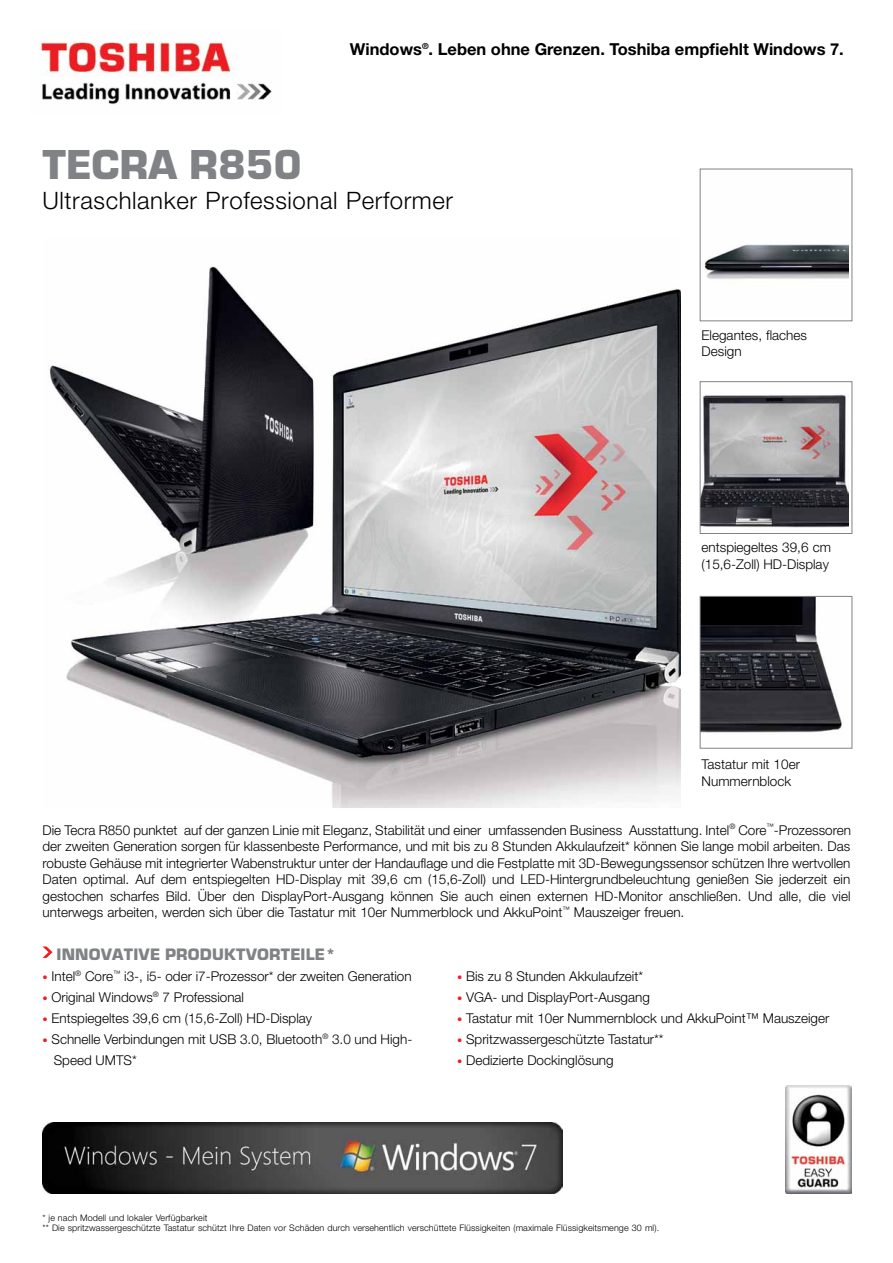
<style>
.page{position:relative;width:893px;height:1263px;background:#fff}
.page>*{position:absolute;margin:0;border:0;box-sizing:border-box;transform-origin:0 0}
.t1{font:900 43.5px "Eurostile";color:#808285}
.t2{font:300 24px "Helvetica Neue LT Pro";letter-spacing:.025em;color:#000}
.t3{font:900 17.25px "Eurostile";letter-spacing:.01em;color:#808285}
.t4{font:700 16.5px "Helvetica Neue LT Pro";color:#000}
.t5{font:300 13.5px/16.5px "Helvetica Neue LT Pro";color:#000}
.t6{font:300 9px/10.5px "Helvetica Neue LT Pro";letter-spacing:.01em;color:#000}
.s1{font-size:10.5px;color:#ed1d24}
</style>
<div class="page">
<img style="left:39px;top:41px;width:233px;height:64px">
<svg style="left:43px;top:946px;width:10px;height:12px"></svg>
<img style="left:48px;top:266px;width:632px;height:542px">
<img style="left:702px;top:244px;width:147px;height:35px">
<div style="left:700px;top:169px;width:152px;height:152px;border:1px solid #808285"></div>
<img style="left:702px;top:394px;width:147px;height:134px">
<div style="left:700px;top:381px;width:152px;height:153px;border:1px solid #808285"></div>
<img style="left:702px;top:598px;width:141px;height:135px">
<div style="left:700px;top:596px;width:152px;height:153px;border:1px solid #808285"></div>
<img style="left:43px;top:1123px;width:520px;height:70px">
<img style="left:785px;top:1086px;width:66px;height:107px">
<h1 class="t1" style="left:43px;top:141px;width:261px">TECRA R850</h1>
<p class="t4" style="left:350px;top:39px;width:495px">Windows<sup>®</sup>. Leben ohne Grenzen. Toshiba empfiehlt Windows 7.</p>
<h2 class="t2" style="left:43px;top:186px;width:412px">Ultraschlanker Professional Performer</h2>
<p class="t5" style="left:702px;top:326px;width:107px">Elegantes, flaches<br>Design</p>
<p class="t5" style="left:702px;top:539px;width:131px">entspiegeltes 39,6 cm (15,6-Zoll) HD-Display</p>
<p class="t5" style="left:702px;top:756px;width:100px">Tastatur mit 10er<br>Nummernblock</p>
<p class="t5" style="left:43px;top:821px;width:810px;text-align:justify">Die Tecra R850 punktet auf der ganzen Linie mit Eleganz, Stabilität und einer umfassenden Business Ausstattung. Intel<sup>®</sup> Core<sup>™</sup>-Prozessoren der zweiten Generation sorgen für klassenbeste Performance, und mit bis zu 8 Stunden Akkulaufzeit* können Sie lange mobil arbeiten. Das robuste Gehäuse mit integrierter Wabenstruktur unter der Handauflage und die Festplatte mit 3D-Bewegungssensor schützen Ihre wertvollen Daten optimal. Auf dem entspiegelten HD-Display mit 39,6 cm (15,6-Zoll) und LED-Hintergrundbeleuchtung genießen Sie jederzeit ein gestochen scharfes Bild. Über den DisplayPort-Ausgang können Sie auch einen externen HD-Monitor anschließen. Und alle, die viel unterwegs arbeiten, werden sich über die Tastatur mit 10er Nummerblock und AkkuPoint<sup>™</sup> Mauszeiger freuen.</p>
<p class="t3" style="left:57px;top:945px;width:281px">INNOVATIVE PRODUKTVORTEILE*</p>
<p class="t5" style="left:43px;top:967px;width:371px"><span class="s1">•</span> Intel<sup>®</sup> Core<sup>™</sup> i3-, i5- oder i7-Prozessor* der zweiten Generation</p>
<p class="t5" style="left:43px;top:988px;width:203px"><span class="s1">•</span> Original Windows<sup>®</sup> 7 Professional</p>
<p class="t5" style="left:43px;top:1009px;width:271px"><span class="s1">•</span> Entspiegeltes 39,6 cm (15,6-Zoll) HD-Display</p>
<p class="t5" style="left:54px;top:1028px;width:360px;line-height:21px;text-indent:-11px"><span class="s1">•</span> Schnelle Verbindungen mit USB 3.0, Bluetooth<sup>®</sup> 3.0 und High-<br>Speed UMTS*</p>
<p class="t5" style="left:457px;top:967px;width:188px"><span class="s1">•</span> Bis zu 8 Stunden Akkulaufzeit*</p>
<p class="t5" style="left:457px;top:988px;width:194px"><span class="s1">•</span> VGA- und DisplayPort-Ausgang</p>
<p class="t5" style="left:457px;top:1009px;width:374px"><span class="s1">•</span> Tastatur mit 10er Nummernblock und AkkuPoint™ Mauszeiger</p>
<p class="t5" style="left:457px;top:1030px;width:208px"><span class="s1">•</span> Spritzwassergeschützte Tastatur**</p>
<p class="t5" style="left:457px;top:1051px;width:158px"><span class="s1">•</span> Dedizierte Dockinglösung</p>
<p class="t6" style="left:43px;top:1212px;width:618px">* je nach Modell und lokaler Verfügbarkeit<br>** Die spritzwassergeschützte Tastatur schützt Ihre Daten vor Schäden durch versehentlich verschüttete Flüssigkeiten (maximale Flüssigkeitsmenge 30 ml).</p>
</div>
